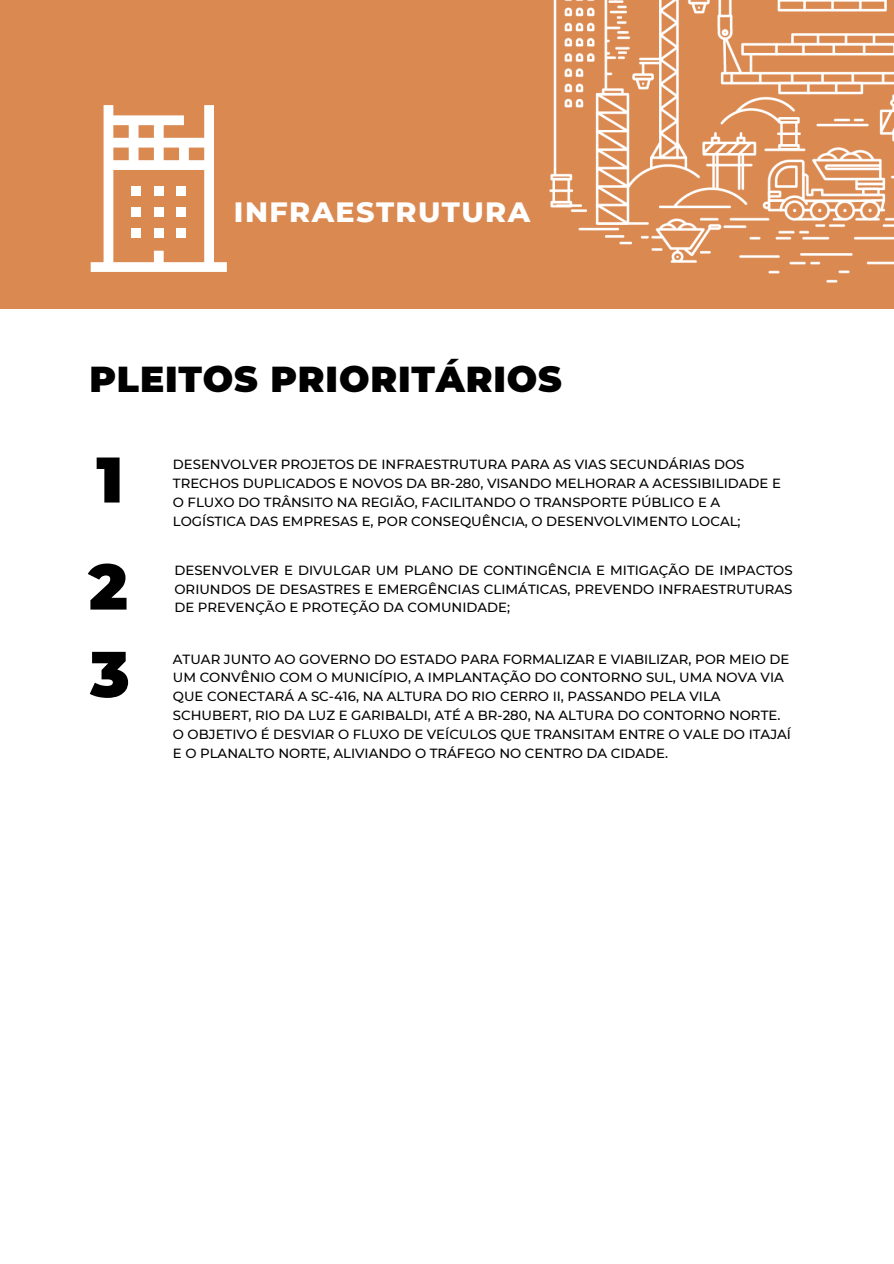
<style>
.page{position:relative;width:894px;height:1264px;background:#fff}
.page>*{position:absolute;margin:0;border:0;box-sizing:border-box;transform-origin:0 0}
.t1{font:900 64.35px/106.9px "Montserrat";color:#000}
.t2{font:900 36px "Montserrat";letter-spacing:.025em;color:#000}
.t3{font:800 28.5px "Montserrat";letter-spacing:.05em;color:#fff}
.t4{font:500 13.35px/18.9px "Montserrat";color:#000}
</style>
<div class="page">
<div style="left:0;top:0;width:893px;height:1263px;background:#da8951"></div>
<svg style="left:91px;top:105px;width:136px;height:167px"></svg>
<div style="left:154px;top:228px;width:10px;height:10px;background:#fff"></div>
<div style="left:176px;top:228px;width:10px;height:10px;background:#fff"></div>
<div style="left:131px;top:228px;width:10px;height:10px;background:#fff"></div>
<div style="left:154px;top:207px;width:10px;height:10px;background:#fff"></div>
<div style="left:176px;top:207px;width:10px;height:10px;background:#fff"></div>
<div style="left:131px;top:207px;width:10px;height:10px;background:#fff"></div>
<div style="left:154px;top:186px;width:10px;height:9px;background:#fff"></div>
<div style="left:176px;top:186px;width:10px;height:9px;background:#fff"></div>
<div style="left:131px;top:186px;width:10px;height:9px;background:#fff"></div>
<div style="left:0;top:309px;width:893px;height:954px;background:#fff"></div>
<img style="left:549px;top:0;width:344px;height:283px">
<h3 class="t3" style="left:234px;top:190px;width:298px">INFRAESTRUTURA</h3>
<h2 class="t2" style="left:89px;top:352px;width:474px">PLEITOS PRIORITÁRIOS</h2>
<h1 class="t1" style="left:88px;top:422px;width:41px">1<br>2</h1>
<p class="t4" style="left:173px;top:454px;width:609px">DESENVOLVER PROJETOS DE INFRAESTRUTURA PARA AS VIAS SECUNDÁRIAS DOS TRECHOS DUPLICADOS E NOVOS DA BR-280, VISANDO MELHORAR A ACESSIBILIDADE E O FLUXO DO TRÂNSITO NA REGIÃO, FACILITANDO O TRANSPORTE PÚBLICO E A LOGÍSTICA DAS EMPRESAS E, POR CONSEQUÊNCIA, O DESENVOLVIMENTO LOCAL;</p>
<p class="t4" style="left:174px;top:560px;width:619px;text-align:justify">DESENVOLVER E DIVULGAR UM PLANO DE CONTINGÊNCIA E MITIGAÇÃO DE IMPACTOS ORIUNDOS DE DESASTRES E EMERGÊNCIAS CLIMÁTICAS, PREVENDO INFRAESTRUTURAS DE PREVENÇÃO E PROTEÇÃO DA COMUNIDADE;</p>
<h1 class="t1" style="left:90px;top:616px;width:41px">3</h1>
<p class="t4" style="left:173px;top:649px;width:619px">ATUAR JUNTO AO GOVERNO DO ESTADO PARA FORMALIZAR E VIABILIZAR, POR MEIO DE UM CONVÊNIO COM O MUNICÍPIO, A IMPLANTAÇÃO DO CONTORNO SUL, UMA NOVA VIA QUE CONECTARÁ A SC-416, NA ALTURA DO RIO CERRO II, PASSANDO PELA VILA SCHUBERT, RIO DA LUZ E GARIBALDI, ATÉ A BR-280, NA ALTURA DO CONTORNO NORTE.<br>O OBJETIVO É DESVIAR O FLUXO DE VEÍCULOS QUE TRANSITAM ENTRE O VALE DO ITAJAÍ E O PLANALTO NORTE, ALIVIANDO O TRÁFEGO NO CENTRO DA CIDADE.</p>
</div>
